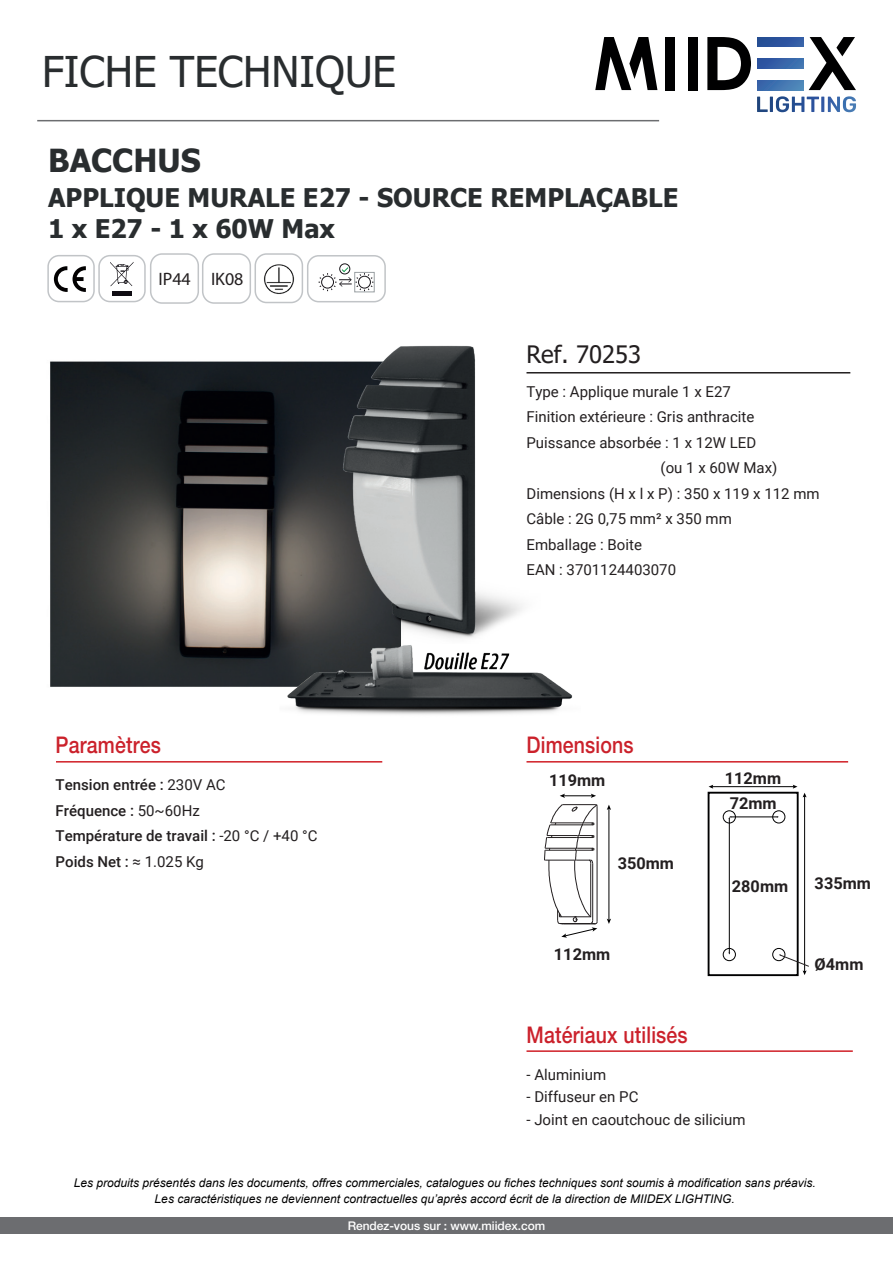
<style>
.page{position:relative;width:893px;height:1263px;background:#fff}
.page>*{position:absolute;margin:0;border:0;box-sizing:border-box;transform-origin:0 0}
.t1{font:42.3px "Tahoma";color:#292d2f}
.t2{font:700 31.65px "Tahoma";color:#292d2f}
.t3{font:700 25.65px/30.6px "Tahoma";color:#292d2f}
.t4{font:24px "Tahoma";color:#231f20}
.t5{font:500 22.95px "Helvetica Neue LT Std";letter-spacing:.01em;color:#cb212b;scale:.85 1}
.t6{font:18px "Myriad Pro";color:#231f20}
.t7{font:700 16.35px "Roboto";color:#231f20}
.t8{font:15px "Roboto";color:#231f20}
.t9{font:500 15px/25.5px "Roboto";color:#231f20}
.t10{font:italic 12px/15.9px "Arial";color:#000001;text-align:center}
.t11{font:500 12px "Helvetica Neue LT Std";letter-spacing:-.005em;color:#fff}
.s1{font-weight:400}
.s2{font-size:15.15px}
.s3{font-weight:400;font-size:15.15px}
</style>
<div class="page">
<div style="left:47px;top:255px;width:48px;height:47px;border:1px solid #c1c4c7;border-radius:11px"></div>
<div style="left:98px;top:255px;width:48px;height:47px;border:1px solid #c1c4c7;border-radius:11px"></div>
<svg style="left:54px;top:266px;width:32px;height:26px"></svg>
<svg style="left:110px;top:262px;width:24px;height:24px"></svg>
<div style="left:112px;top:291px;width:19px;height:5px;background:#0f0c12"></div>
<img style="left:257px;top:257px;width:43px;height:43px">
<div style="left:150px;top:253px;width:49px;height:51px;border:1px solid #c1c4c7;border-radius:12px"></div>
<hr style="left:609px;top:808px;width:1px;height:112px;background:#000001">
<svg style="left:607px;top:805px;width:4px;height:5px"></svg>
<svg style="left:607px;top:918px;width:4px;height:6px"></svg>
<svg style="left:560px;top:794px;width:36px;height:4px"></svg>
<svg style="left:544px;top:804px;width:54px;height:134px"></svg>
<div style="left:708px;top:792px;width:91px;height:184px;border:2px solid #000001"></div>
<div style="left:723px;top:810px;width:13px;height:13px;border:1px solid #000001;border-radius:50%"></div>
<div style="left:772px;top:810px;width:13px;height:13px;border:1px solid #000001;border-radius:50%"></div>
<div style="left:723px;top:948px;width:13px;height:13px;border:1px solid #000001;border-radius:50%"></div>
<div style="left:772px;top:948px;width:13px;height:13px;border:1px solid #000001;border-radius:50%"></div>
<hr style="left:729px;top:818px;width:1px;height:135px;background:#000001">
<hr style="left:804px;top:796px;width:1px;height:176px;background:#000001">
<hr style="left:731px;top:817px;width:46px;height:1px;background:#000001">
<hr style="left:712px;top:786px;width:82px;height:1px;background:#000001">
<svg style="left:709px;top:785px;width:4px;height:4px"></svg>
<svg style="left:793px;top:785px;width:4px;height:4px"></svg>
<svg style="left:779px;top:954px;width:30px;height:21px"></svg>
<img style="left:50px;top:361px;width:290px;height:326px">
<img style="left:340px;top:345px;width:201px;height:296px">
<img style="left:279px;top:641px;width:294px;height:74px">
<div style="left:255px;top:253px;width:48px;height:50px;border:1px solid #c1c4c7;border-radius:11px"></div>
<div style="left:202px;top:253px;width:49px;height:51px;border:1px solid #c1c4c7;border-radius:12px"></div>
<div style="left:307px;top:255px;width:79px;height:47px;border:1px solid #c1c4c7;border-radius:11px"></div>
<div style="left:339px;top:263px;width:11px;height:11px;border:1px solid #18151a;border-radius:50%"></div>
<svg style="left:318px;top:266px;width:56px;height:26px"></svg>
<div style="left:0;top:1217px;width:893px;height:16px;background:#6c6d70"></div>
<hr style="left:56px;top:761px;width:326px;height:1px;background:#d01f26">
<hr style="left:526px;top:761px;width:322px;height:1px;background:#d01f26">
<hr style="left:526px;top:1050px;width:327px;height:2px;background:#d01f26">
<hr style="left:526px;top:372px;width:324px;height:1px;background:#231f20">
<hr style="left:37px;top:120px;width:622px;height:1px;background:#6c6d70">
<svg style="left:809px;top:37px;width:47px;height:53px"></svg>
<svg style="left:707px;top:37px;width:44px;height:53px"></svg>
<div style="left:688px;top:37px;width:10px;height:53px;background:#000001"></div>
<div style="left:665px;top:37px;width:10px;height:53px;background:#000001"></div>
<svg style="left:757px;top:96px;width:99px;height:16px"></svg>
<svg style="left:595px;top:37px;width:62px;height:53px"></svg>
<svg style="left:757px;top:37px;width:46px;height:9px"></svg>
<svg style="left:757px;top:59px;width:46px;height:9px"></svg>
<svg style="left:757px;top:81px;width:46px;height:9px"></svg>
<h1 class="t1" style="left:42px;top:43px;width:356px">FICHE TECHNIQUE</h1>
<h2 class="t2" style="left:48px;top:138px;width:154px">BACCHUS</h2>
<h3 class="t3" style="left:48px;top:183px;width:632px">APPLIQUE MURALE E27 - SOURCE REMPLAÇABLE<br>1 x E27 - 1 x 60W Max</h3>
<p class="t6" style="left:158px;top:268px;width:87px">IP44 IK08</p>
<h3 class="t4" style="left:526px;top:338px;width:116px">Ref. 70253</h3>
<p class="t8" style="left:526px;top:381px;width:206px">Type : Applique murale 1 x E27</p>
<p class="t8" style="left:526px;top:406px;width:229px">Finition extérieure : Gris anthracite</p>
<p class="t8" style="left:526px;top:432px;width:231px">Puissance absorbée : 1 x 12W LED</p>
<p class="t8" style="left:661px;top:457px;width:118px">(ou 1 x 60W Max)</p>
<p class="t8" style="left:526px;top:483px;width:295px">Dimensions (H x l x P) : 350 x 119 x 112 mm</p>
<p class="t8" style="left:526px;top:508px;width:207px">Câble : 2G 0,75 mm² x 350 mm</p>
<p class="t8" style="left:526px;top:534px;width:117px">Emballage : Boite</p>
<p class="t8" style="left:526px;top:559px;width:151px">EAN : 3701124403070</p>
<h3 class="t5" style="left:56px;top:731px;width:125px">Paramètres</h3>
<h3 class="t5" style="left:526px;top:731px;width:128px">Dimensions</h3>
<p class="t9" style="left:56px;top:772px;width:263px">Tension entrée : <span class="s1">230V AC<br></span>Fréquence : <span class="s1">50~60Hz<br></span>Température de travail <span class="s2">:</span> <span class="s1">-20 °C / +40 °C<br></span>Poids Net : <span class="s3">≈ 1.025</span> <span class="s1">Kg</span></p>
<p class="t7" style="left:549px;top:769px;width:58px">119mm</p>
<p class="t7" style="left:618px;top:852px;width:58px">350mm</p>
<p class="t7" style="left:554px;top:943px;width:58px">112mm</p>
<h3 class="t5" style="left:526px;top:1021px;width:191px">Matériaux utilisés</h3>
<p class="t7" style="left:725px;top:766px;width:58px">112mm</p>
<p class="t7" style="left:730px;top:792px;width:48px">72mm</p>
<p class="t7" style="left:732px;top:875px;width:58px">280mm</p>
<p class="t7" style="left:815px;top:871px;width:58px">335mm</p>
<p class="t7" style="left:815px;top:952px;width:50px">Ø4mm</p>
<p class="t8" style="left:526px;top:1064px;width:81px">- Aluminium</p>
<p class="t8" style="left:526px;top:1086px;width:113px">- Diffuseur en PC</p>
<p class="t8" style="left:526px;top:1109px;width:221px">- Joint en caoutchouc de silicium</p>
<p class="t10" style="left:74px;top:1175px;width:743px">Les produits présentés dans les documents, offres commerciales, catalogues ou fiches techniques sont soumis à modification sans préavis.<br>Les caractéristiques ne deviennent contractuelles qu’après accord écrit de la direction de MIIDEX LIGHTING.</p>
<p class="t11" style="left:348px;top:1218px;width:199px">Rendez-vous sur : www.miidex.com</p>
</div>
